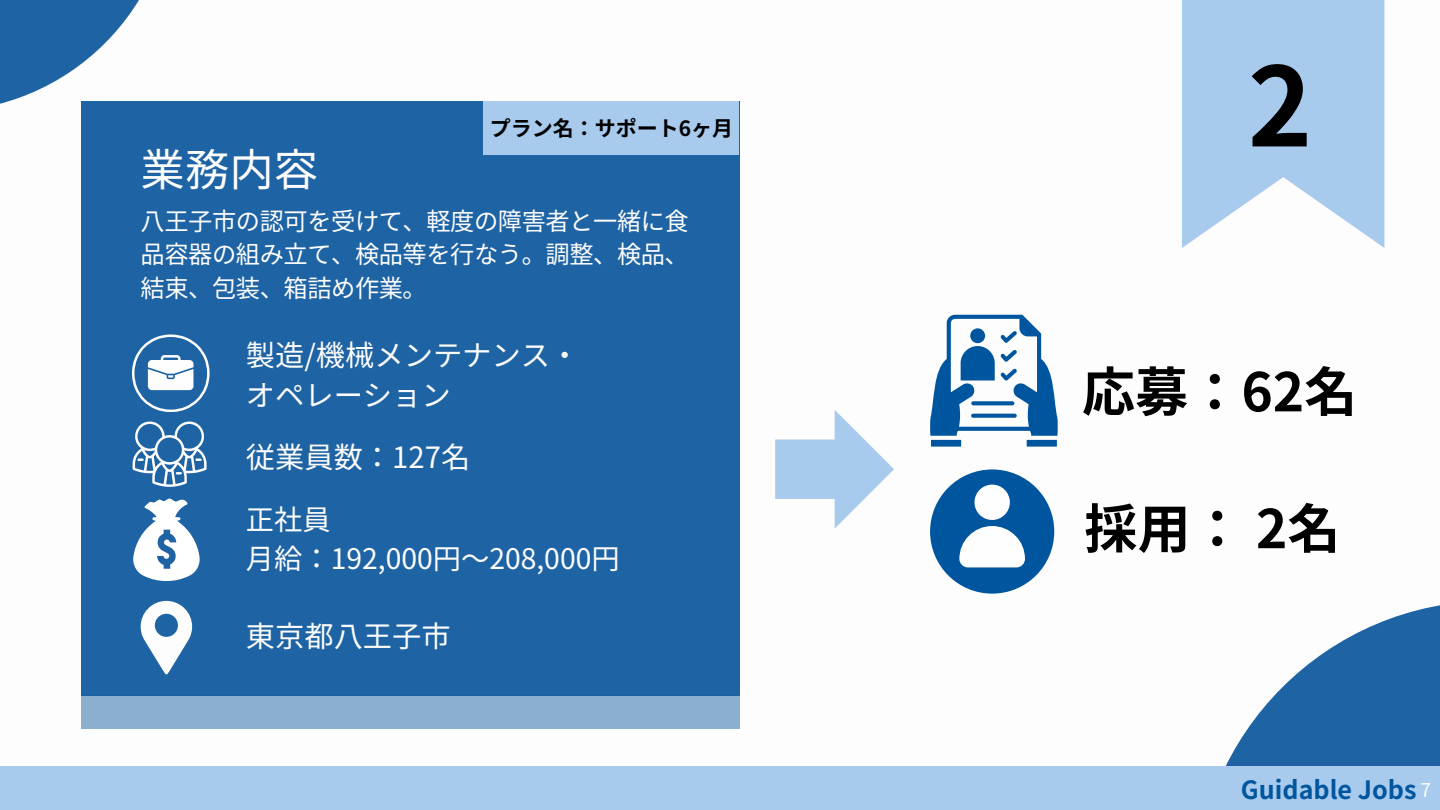
<style>
.page{position:relative;width:1440px;height:810px;background:#fff}
.page>*{position:absolute;margin:0;border:0;box-sizing:border-box;transform-origin:0 0}
.t1{font:700 109.2px "Noto Sans JP";color:#000}
.t2{font:700 53.2px "Noto Sans JP";color:#000}
.t3{font:44.4px "Noto Sans JP";color:#fdfdfd}
.t4{font:29.3px/40.5px "Noto Sans JP";color:#fdfdfd}
.t5{font:28.3px/39px "Noto Sans JP";color:#fdfdfd}
.t6{font:700 25.1px "Noto Sans JP";color:#00569e}
.t7{font:24.3px/33.8px "Noto Sans CJ Ksc";letter-spacing:-.02em;color:#fdfdfd;text-align:justify}
.t8{font:700 21px "Noto Sans JP";color:#000}
.t9{font:19px "Noto Sans JP";color:#fff}
</style>
<div class="page">
<div style="left:81px;top:101px;width:658px;height:594px;background:#1e63a4"></div>
<div style="left:81px;top:695px;width:658px;height:34px;background:#8bafcf"></div>
<svg style="left:0;top:0;width:139px;height:104px;fill:#1e63a4"></svg>
<div style="left:930px;top:469px;width:124px;height:125px;background:#00569e;border-radius:50%"></div>
<div style="left:974px;top:485px;width:36px;height:35px;background:#fefefe;border-radius:50%"></div>
<svg style="left:959px;top:526px;width:66px;height:41px"></svg>
<svg style="left:132px;top:334px;width:77px;height:78px"></svg>
<svg style="left:132px;top:422px;width:75px;height:65px"></svg>
<svg style="left:133px;top:499px;width:66px;height:82px"></svg>
<svg style="left:141px;top:601px;width:51px;height:74px"></svg>
<svg style="left:930px;top:315px;width:128px;height:132px"></svg>
<div style="left:484px;top:101px;width:255px;height:54px;background:#a8caed"></div>
<svg style="left:775px;top:410px;width:119px;height:119px"></svg>
<svg style="left:1182px;top:0;width:202px;height:248px;fill:#a8caed"></svg>
<svg style="left:1195px;top:605px;width:245px;height:162px;fill:#1e63a4"></svg>
<div style="left:0;top:767px;width:1440px;height:43px;background:#a8caed"></div>
<h3 class="t8" style="left:490px;top:112px;width:241px">プラン名：サポート6ヶ月</h3>
<p class="t3" style="left:141px;top:134px;width:179px">業務内容</p>
<p class="t7" style="left:141px;top:203px;width:550px">八王子市の認可を受けて、軽度の障害者と一緒に食品容器の組み立て、検品等を行なう。調整、検品、結束、包装、箱詰め作業。</p>
<h2 class="t4" style="left:246px;top:333px;width:335px">製造/機械メンテナンス・オペレーション</h2>
<h5 class="t4" style="left:246px;top:436px;width:226px">従業員数：127名</h5>
<p class="t5" style="left:246px;top:499px;width:375px">正社員<br>月給：192,000円〜208,000円</p>
<p class="t4" style="left:246px;top:614px;width:207px">東京都八王子市</p>
<h3 class="t1" style="left:1248px;top:20px;width:66px">2</h3>
<p class="t2" style="left:1082px;top:350px;width:277px">応募：62名</p>
<p class="t2" style="left:1084px;top:486px;width:258px">採用： 2名</p>
<h3 class="t6" style="left:1241px;top:770px;width:177px">Guidable Jobs</h3>
<p class="t9" style="left:1421px;top:775px;width:12px">7</p>
</div>
